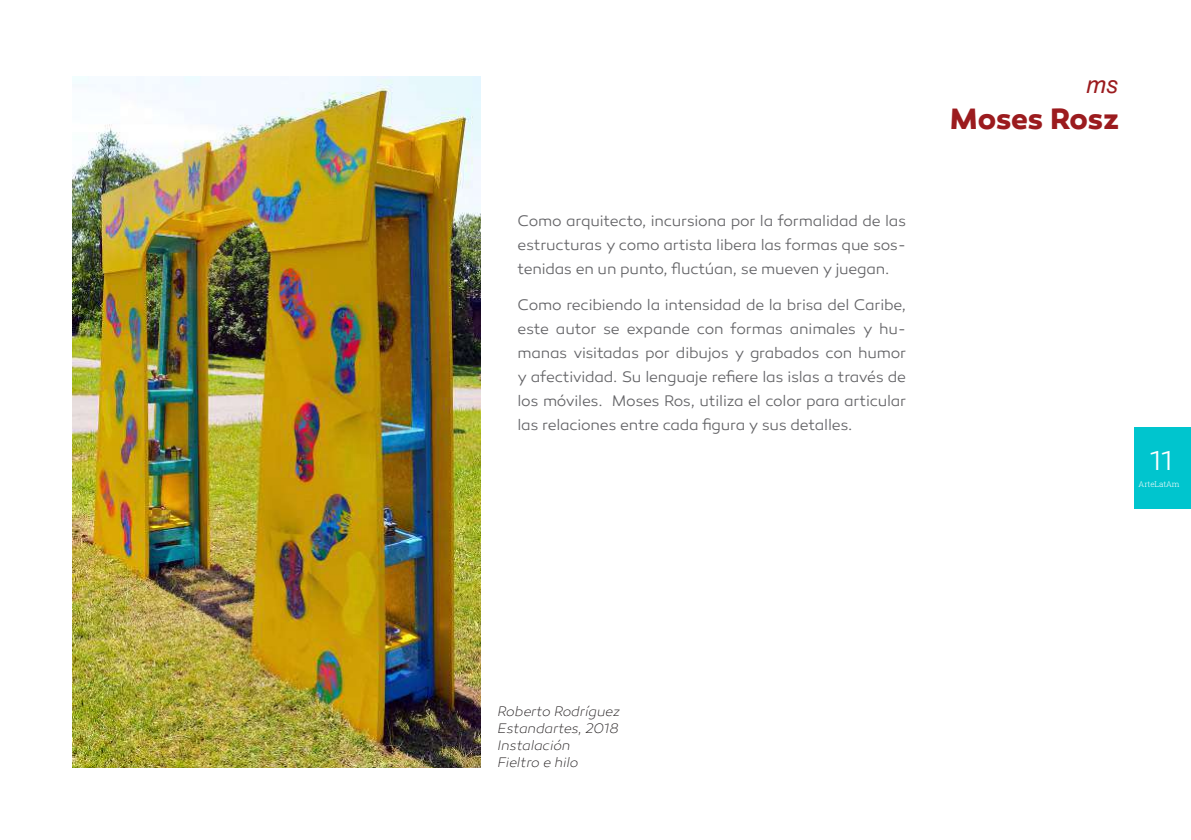
<style>
.page{position:relative;width:1191px;height:840px;background:#fff}
.page>*{position:absolute;margin:0;border:0;box-sizing:border-box;transform-origin:0 0}
.t1{font:700 30px "Canaro";letter-spacing:-.015em;color:#9b1b1e}
.t2{font:300 28px "Canaro";color:#fff}
.t3{font:italic 24px "Helvetica LT Std";color:#9b1b1e}
.t4{font:300 15.6px/24px "Canaro";letter-spacing:-.015em;color:#636366;text-align:justify}
.t5{font:italic 200 14px/16.8px "Canaro";letter-spacing:-.005em;color:#231f20}
.t6{font:300 8px "Roboto Slab";letter-spacing:-.01em;color:#fff}
</style>
<div class="page">
<div style="left:1134px;top:426px;width:57px;height:82px;background:#00c5ce"></div>
<img style="left:72px;top:77px;width:408px;height:690px">
<p class="t4" style="left:517px;top:209px;width:390px">Como arquitecto, incursiona por la formalidad de las estructuras y como artista libera las formas que sos&shy;tenidas en un punto, fluctúan, se mueven y juegan.</p>
<p class="t4" style="left:517px;top:292px;width:390px">Como recibiendo la intensidad de la brisa del Caribe, este autor se expande con formas animales y hu&shy;manas visitadas por dibujos y grabados con humor y afectividad. Su lenguaje refiere las islas a través de los móviles. Moses Ros, utiliza el color para articular las relaciones entre cada figura y sus detalles.</p>
<h3 class="t3" style="left:1087px;top:71px;width:33px">ms</h3>
<h1 class="t1" style="left:949px;top:100px;width:171px">Moses Rosz</h1>
<h2 class="t2" style="left:1150px;top:444px;width:24px">11</h2>
<p class="t6" style="left:1138px;top:478px;width:43px">ArteLatAm</p>
<p class="t5" style="left:497px;top:703px;width:124px">Roberto Rodríguez<br>Estandartes, 2018<br>Instalación<br>Fieltro e hilo</p>
</div>
